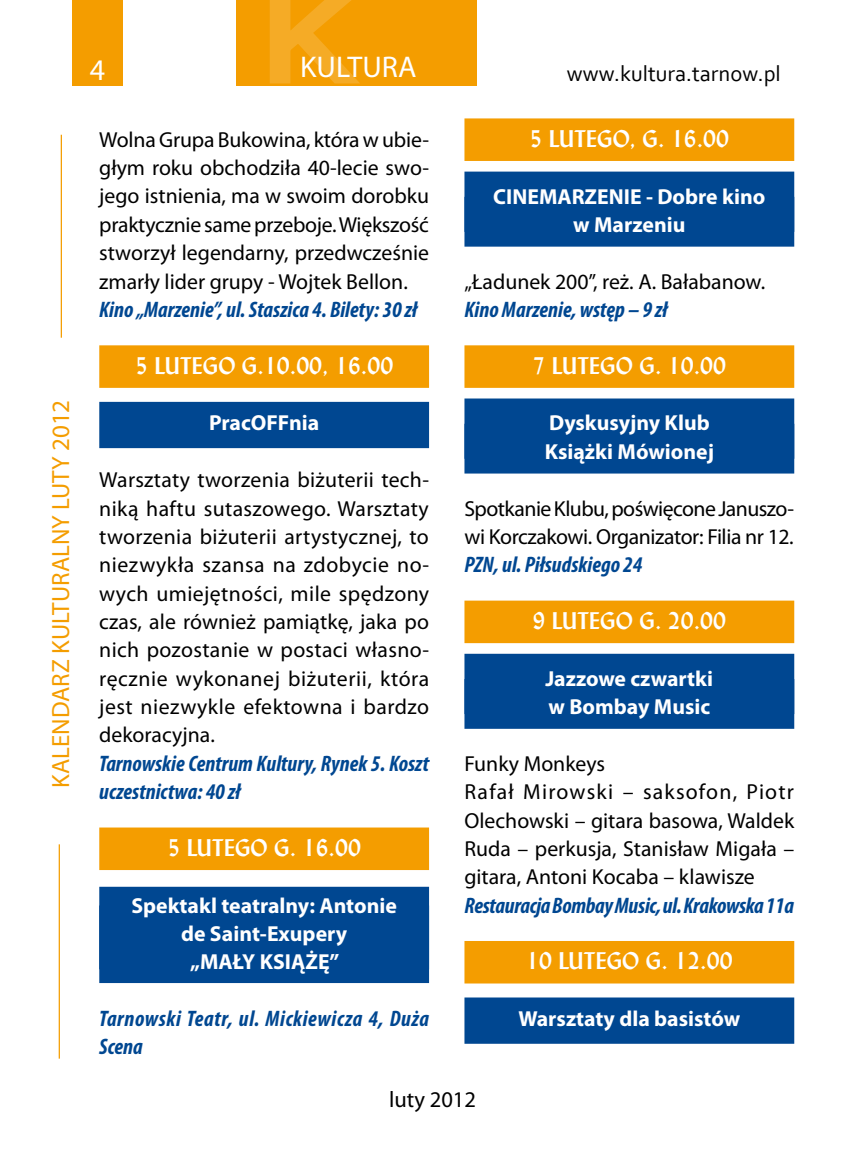
<style>
.page{position:relative;width:851px;height:1170px;background:#fff}
.page>*{position:absolute;margin:0;border:0;box-sizing:border-box;transform-origin:0 0}
.t1{font:30px "Myriad Pro";color:#fff}
.t2{font:25px "Myriad Pro";color:#f49d00}
.t3{font:italic 700 condensed 22.5px/28.2px "Myriad Pro";color:#004791}
.t4{font:700 22.5px "Lydian PL";color:#fff}
.t5{font:italic 700 condensed 22.5px/28.2px "Myriad Pro";letter-spacing:.025em;color:#004791}
.t6{font:22.5px "Corbel";color:#000}
.t7{font:22.5px "Myriad Pro";color:#000}
.t8{font:21.75px/28.2px "Myriad Pro";color:#000;text-align:justify}
.t9{font:700 21.75px/28.2px "Myriad Pro";color:#fff;text-align:center}
.t10{font:21.75px/28.2px "Myriad Pro";letter-spacing:-.025em;color:#000}
</style>
<div class="page">
<div style="left:72px;top:0;width:51px;height:85px;background:#f49d00"></div>
<div style="left:236px;top:0;width:240px;height:85px;background:#f49d00"></div>
<svg style="left:267px;top:0;width:164px;height:86px"></svg>
<hr style="left:61px;top:135px;width:1px;height:203px;background:#f49d00">
<hr style="left:59px;top:844px;width:1px;height:214px;background:#f49d00">
<div style="left:99px;top:345px;width:330px;height:43px;background:#f49d00"></div>
<div style="left:99px;top:402px;width:330px;height:46px;background:#004791"></div>
<div style="left:99px;top:827px;width:330px;height:43px;background:#f49d00"></div>
<div style="left:99px;top:886px;width:330px;height:83px;background:#004791"></div>
<div style="left:99px;top:905px;width:330px;height:77px;background:#004791"></div>
<div style="left:464px;top:118px;width:330px;height:43px;background:#f49d00"></div>
<div style="left:464px;top:171px;width:330px;height:75px;background:#004791"></div>
<div style="left:464px;top:345px;width:330px;height:43px;background:#f49d00"></div>
<div style="left:464px;top:398px;width:330px;height:75px;background:#004791"></div>
<div style="left:464px;top:600px;width:330px;height:43px;background:#f49d00"></div>
<div style="left:464px;top:653px;width:330px;height:75px;background:#004791"></div>
<div style="left:464px;top:940px;width:330px;height:43px;background:#f49d00"></div>
<div style="left:464px;top:997px;width:330px;height:46px;background:#004791"></div>
<p class="t2" style="left:45px;top:787px;width:389px;rotate:-90deg">KALENDARZ KULTURALNY LUTY 2012</p>
<h1 class="t1" style="left:90px;top:51px;width:17px">4</h1>
<h1 class="t1" style="left:300px;top:48px;width:118px">KULTURA</h1>
<p class="t6" style="left:566px;top:59px;width:215px">www.kultura.tarnow.pl</p>
<p class="t8" style="left:99px;top:125px;width:331px">Wolna Grupa Bukowina, która w ubie&shy;głym roku obchodziła 40-lecie swo&shy;jego istnienia, ma w swoim dorobku praktycznie same przeboje. Większość stworzył legendarny, przedwcześnie zmarły lider grupy - Wojtek Bellon.</p>
<p class="t3" style="left:99px;top:295px;width:319px">Kino „Marzenie”, ul. Staszica 4. Bilety: 30 zł</p>
<p class="t4" style="left:135px;top:351px;width:260px">5 LUTEGO G.10.00, 16.00</p>
<p class="t9" style="left:209px;top:408px;width:112px">PracOFFnia</p>
<p class="t8" style="left:99px;top:465px;width:331px">Warsztaty tworzenia biżuterii tech&shy;niką haftu sutaszowego. Warsztaty tworzenia biżuterii artystycznej, to niezwykła szansa na zdobycie no&shy;wych umiejętności, mile spędzony czas, ale również pamiątkę, jaka po nich pozostanie w postaci własno&shy;ręcznie wykonanej biżuterii, która jest niezwykle efektowna i bardzo dekoracyjna.</p>
<p class="t3" style="left:99px;top:748px;width:331px">Tarnowskie Centrum Kultury, Rynek 5. Koszt uczestnictwa: 40 zł</p>
<p class="t4" style="left:167px;top:832px;width:195px">5 LUTEGO G. 16.00</p>
<p class="t9" style="left:131px;top:890px;width:267px">Spektakl teatralny: Antonie de Saint-Exupery<br>„MAŁY KSIĄŻĘ”</p>
<p class="t5" style="left:99px;top:1003px;width:331px">Tarnowski Teatr, ul. Mickiewicza 4, Duża<br>Scena</p>
<p class="t4" style="left:529px;top:124px;width:201px">5 LUTEGO, G. 16.00</p>
<p class="t9" style="left:493px;top:181px;width:273px">CINEMARZENIE - Dobre kino w Marzeniu</p>
<p class="t8" style="left:464px;top:267px;width:302px">„Ładunek 200”, reż. A. Bałabanow.</p>
<p class="t3" style="left:464px;top:295px;width:204px">Kino Marzenie, wstęp – 9 zł</p>
<p class="t4" style="left:532px;top:351px;width:195px">7 LUTEGO G. 10.00</p>
<p class="t9" style="left:544px;top:408px;width:171px;text-align:left">Dyskusyjny Klub<br>Książki Mówionej</p>
<p class="t10" style="left:464px;top:493px;width:331px">Spotkanie Klubu, poświęcone Januszo&shy;wi Korczakowi. Organizator: Filia nr 12.</p>
<p class="t3" style="left:464px;top:550px;width:179px">PZN, ul. Piłsudskiego 24</p>
<p class="t4" style="left:532px;top:606px;width:195px">9 LUTEGO G. 20.00</p>
<p class="t9" style="left:545px;top:663px;width:169px;text-align:left">Jazzowe czwartki w Bombay Music</p>
<p class="t8" style="left:464px;top:749px;width:331px;text-align:left">Funky Monkeys<br>Rafał Mirowski – saksofon, Piotr<br>Olechowski – gitara basowa, Waldek<br>Ruda – perkusja, Stanisław Migała – gitara, Antoni Kocaba – klawisze</p>
<p class="t3" style="left:464px;top:890px;width:331px">Restauracja Bombay Music, ul. Krakowska 11a</p>
<p class="t4" style="left:526px;top:946px;width:208px">10 LUTEGO G. 12.00</p>
<p class="t9" style="left:518px;top:1003px;width:223px">Warsztaty dla basistów</p>
<p class="t7" style="left:389px;top:1085px;width:88px">luty 2012</p>
</div>
